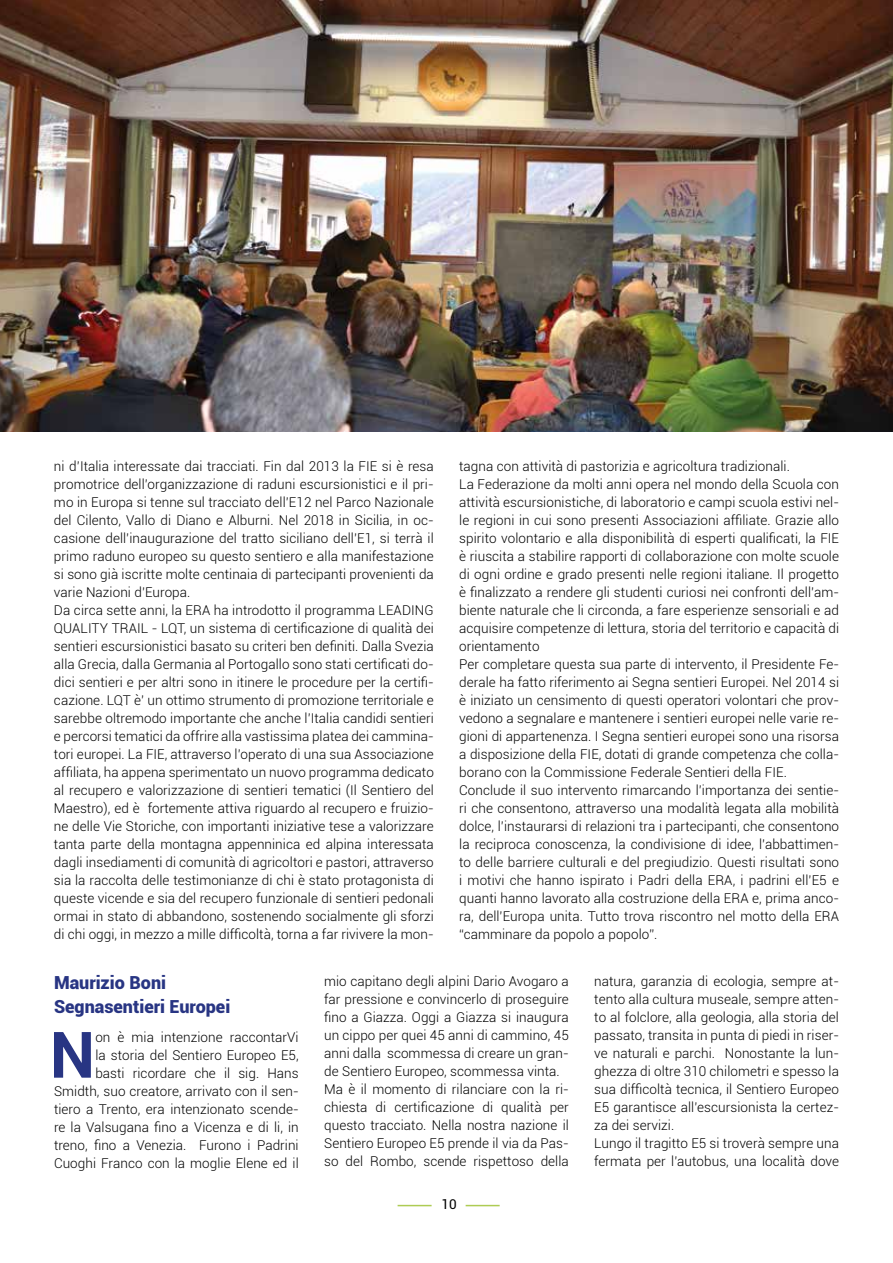
<style>
.page{position:relative;width:893px;height:1263px;background:#fff}
.page>*{position:absolute;margin:0;border:0;box-sizing:border-box;transform-origin:0 0}
.t1{font:700 64.2px "Roboto";color:#283583}
.t2{font:900 18px/24px "Roboto";color:#283583}
.t3{font:300 13.5px/18px "Roboto";letter-spacing:.005em;color:#000}
.t4{font:13.5px "Roboto";color:#000}
</style>
<div class="page">
<hr style="left:466px;top:1205px;width:34px;height:1px;background:#aecc53">
<hr style="left:398px;top:1205px;width:34px;height:1px;background:#aecc53">
<img style="left:0;top:0;width:893px;height:432px">
<p class="t3" style="left:54px;top:457px;width:381px">ni d’Italia interessate dai tracciati. Fin dal 2013 la FIE si è resa promotrice dell’organizzazione di raduni escursionistici e il pri&shy;mo in Europa si tenne sul tracciato dell’E12 nel Parco Nazionale del Cilento, Vallo di Diano e Alburni. Nel 2018 in Sicilia, in oc&shy;casione dell’inaugurazione del tratto siciliano dell’E1, si terrà il primo raduno europeo su questo sentiero e alla manifestazione si sono già iscritte molte centinaia di partecipanti provenienti da varie Nazioni d’Europa.<br>Da circa sette anni, la ERA ha introdotto il programma LEADING QUALITY TRAIL - LQT, un sistema di certificazione di qualità dei sentieri escursionistici basato su criteri ben definiti. Dalla Svezia alla Grecia, dalla Germania al Portogallo sono stati certificati do&shy;dici sentieri e per altri sono in itinere le procedure per la certifi&shy;cazione. LQT è’ un ottimo strumento di promozione territoriale e sarebbe oltremodo importante che anche l’Italia candidi sentieri e percorsi tematici da offrire alla vastissima platea dei cammina&shy;tori europei. La FIE, attraverso l’operato di una sua Associazione affiliata, ha appena sperimentato un nuovo programma dedicato al recupero e valorizzazione di sentieri tematici (Il Sentiero del Maestro), ed è fortemente attiva riguardo al recupero e fruizio&shy;ne delle Vie Storiche, con importanti iniziative tese a valorizzare tanta parte della montagna appenninica ed alpina interessata dagli insediamenti di comunità di agricoltori e pastori, attraverso sia la raccolta delle testimonianze di chi è stato protagonista di queste vicende e sia del recupero funzionale di sentieri pedonali ormai in stato di abbandono, sostenendo socialmente gli sforzi di chi oggi, in mezzo a mille difficoltà, torna a far rivivere la mon-</p>
<p class="t3" style="left:459px;top:457px;width:381px">tagna con attività di pastorizia e agricoltura tradizionali.<br>La Federazione da molti anni opera nel mondo della Scuola con attività escursionistiche, di laboratorio e campi scuola estivi nel&shy;le regioni in cui sono presenti Associazioni affiliate. Grazie allo spirito volontario e alla disponibilità di esperti qualificati, la FIE è riuscita a stabilire rapporti di collaborazione con molte scuole di ogni ordine e grado presenti nelle regioni italiane. Il progetto è finalizzato a rendere gli studenti curiosi nei confronti dell’am&shy;biente naturale che li circonda, a fare esperienze sensoriali e ad acquisire competenze di lettura, storia del territorio e capacità di orientamento<br>Per completare questa sua parte di intervento, il Presidente Fe&shy;derale ha fatto riferimento ai Segna sentieri Europei. Nel 2014 si è iniziato un censimento di questi operatori volontari che prov&shy;vedono a segnalare e mantenere i sentieri europei nelle varie re&shy;gioni di appartenenza. I Segna sentieri europei sono una risorsa a disposizione della FIE, dotati di grande competenza che colla&shy;borano con la Commissione Federale Sentieri della FIE.<br>Conclude il suo intervento rimarcando l’importanza dei sentie&shy;ri che consentono, attraverso una modalità legata alla mobilità dolce, l’instaurarsi di relazioni tra i partecipanti, che consentono la reciproca conoscenza, la condivisione di idee, l’abbattimen&shy;to delle barriere culturali e del pregiudizio. Questi risultati sono i motivi che hanno ispirato i Padri della ERA, i padrini ell’E5 e quanti hanno lavorato alla costruzione della ERA e, prima anco&shy;ra, dell’Europa unita. Tutto trova riscontro nel motto della ERA “camminare da popolo a popolo”.</p>
<h2 class="t2" style="left:54px;top:970px;width:178px">Maurizio Boni<br>Segnasentieri Europei</h2>
<h1 class="t1" style="left:50px;top:1009px;width:47px">N</h1>
<p class="t3" style="left:54px;top:1027px;width:246px;text-align:right">on è mia intenzione raccontarVi<br>la storia del Sentiero Europeo E5,<br>basti ricordare che il sig. Hans Smidth, suo creatore, arrivato con il sen&shy;tiero a Trento, era intenzionato scende&shy;re la Valsugana fino a Vicenza e di li, in treno, fino a Venezia. Furono i Padrini Cuoghi Franco con la moglie Elene ed il</p>
<p class="t3" style="left:324px;top:972px;width:246px">mio capitano degli alpini Dario Avogaro a far pressione e convincerlo di proseguire fino a Giazza. Oggi a Giazza si inaugura un cippo per quei 45 anni di cammino, 45 anni dalla scommessa di creare un gran&shy;de Sentiero Europeo, scommessa vinta.<br>Ma è il momento di rilanciare con la ri&shy;chiesta di certificazione di qualità per questo tracciato. Nella nostra nazione il Sentiero Europeo E5 prende il via da Pas&shy;so del Rombo, scende rispettoso della</p>
<p class="t3" style="left:594px;top:972px;width:246px">natura, garanzia di ecologia, sempre at&shy;tento alla cultura museale, sempre atten&shy;to al folclore, alla geologia, alla storia del passato, transita in punta di piedi in riser&shy;ve naturali e parchi. Nonostante la lun&shy;ghezza di oltre 310 chilometri e spesso la sua difficoltà tecnica, il Sentiero Europeo E5 garantisce all’escursionista la certez&shy;za dei servizi.<br>Lungo il tragitto E5 si troverà sempre una fermata per l’autobus, una località dove</p>
<p class="t4" style="left:442px;top:1195px;width:17px">10</p>
</div>
